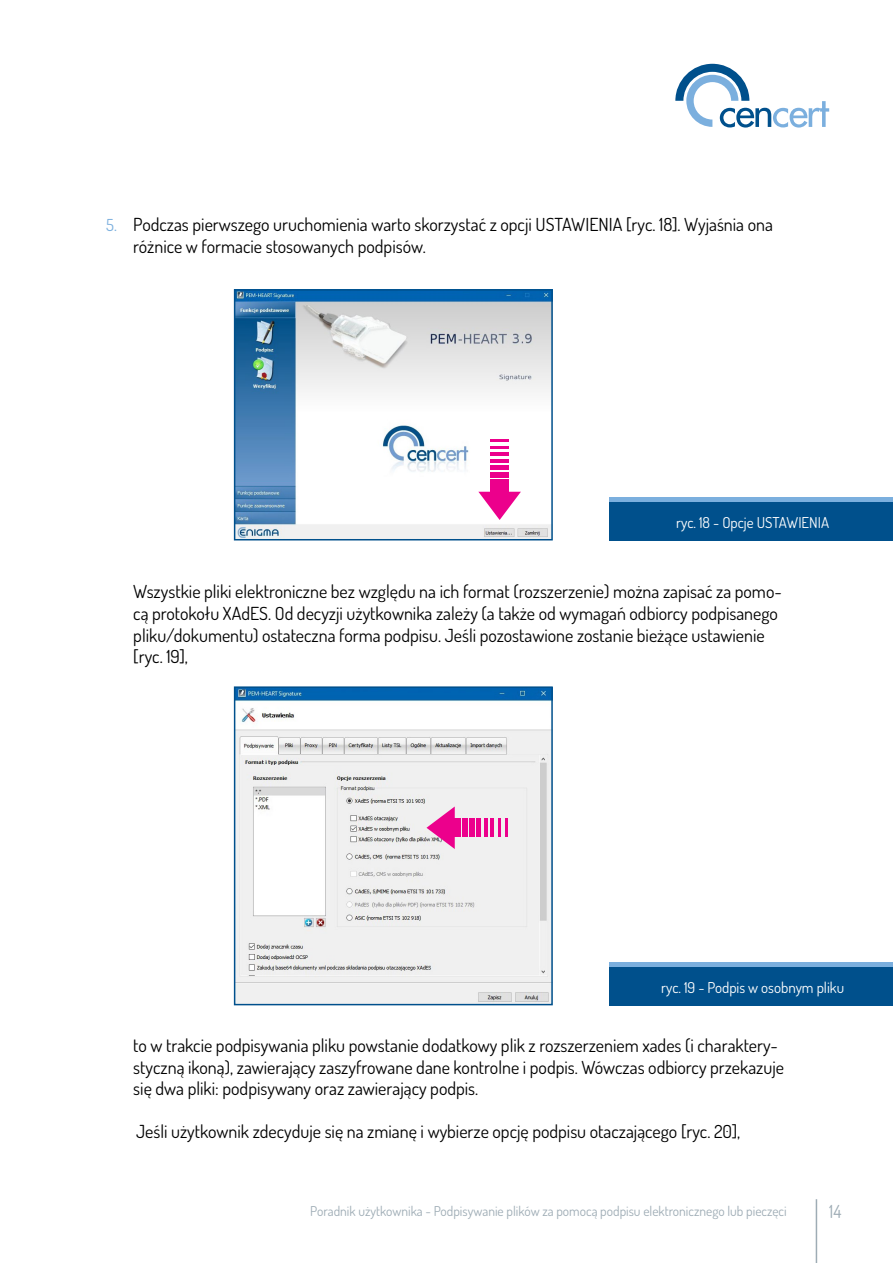
<style>
.page{position:relative;width:893px;height:1263px;background:#fff}
.page>*{position:absolute;margin:0;border:0;box-sizing:border-box;transform-origin:0 0}
.t1{font:18px/21.6px "Dosis";color:#000}
.t2{font:18px "Dosis";color:#9eacb5}
.t3{font:16.5px "Dosis";color:#7bafde}
.t4{font:15px "Dosis";color:#fff}
.t5{font:13.5px "Dosis";color:#9eacb5}
</style>
<div class="page">
<svg style="left:675px;top:64px;width:154px;height:64px"></svg>
<hr style="left:816px;top:1199px;width:1px;height:64px;background:#9eacb5">
<img style="left:237px;top:292px;width:313px;height:245px">
<div style="left:234px;top:289px;width:319px;height:251px;border:2px solid #00508c"></div>
<div style="left:490px;top:485px;width:19px;height:10px;background:#ec008c"></div>
<div style="left:490px;top:479px;width:19px;height:5px;background:#ec008c"></div>
<div style="left:490px;top:472px;width:19px;height:5px;background:#ec008c"></div>
<div style="left:490px;top:465px;width:19px;height:5px;background:#ec008c"></div>
<hr style="left:490px;top:459px;width:19px;height:4px;background:#ec008c">
<hr style="left:490px;top:452px;width:19px;height:4px;background:#ec008c">
<svg style="left:490px;top:439px;width:19px;height:9px"></svg>
<svg style="left:478px;top:492px;width:43px;height:28px"></svg>
<img style="left:237px;top:689px;width:313px;height:313px">
<div style="left:234px;top:686px;width:319px;height:319px;border:2px solid #00508c"></div>
<div style="left:452px;top:818px;width:9px;height:19px;background:#ec008c"></div>
<div style="left:462px;top:818px;width:6px;height:19px;background:#ec008c"></div>
<div style="left:469px;top:818px;width:5px;height:19px;background:#ec008c"></div>
<div style="left:476px;top:818px;width:5px;height:19px;background:#ec008c"></div>
<hr style="left:484px;top:818px;width:4px;height:19px;background:#ec008c">
<hr style="left:491px;top:818px;width:3px;height:19px;background:#ec008c">
<hr style="left:498px;top:818px;width:3px;height:19px;background:#ec008c">
<svg style="left:505px;top:818px;width:2px;height:19px"></svg>
<svg style="left:426px;top:806px;width:29px;height:43px"></svg>
<div style="left:610px;top:499px;width:283px;height:41px;background:#00508c"></div>
<div style="left:610px;top:964px;width:283px;height:41px;background:#00508c"></div>
<div style="left:610px;top:497px;width:283px;height:5px;background:#7bafde"></div>
<hr style="left:610px;top:962px;width:283px;height:4px;background:#7bafde">
<p class="t3" style="left:106px;top:214px;width:12px">5.</p>
<p class="t1" style="left:133px;top:213px;width:641px">Podczas pierwszego uruchomienia warto skorzystać z opcji USTAWIENIA [ryc 18. .] Wyjaśnia ona</p>
<p class="t1" style="left:133px;top:235px;width:294px">różnice w formacie stosowanych podpisów.</p>
<p class="t4" style="left:676px;top:512px;width:98px">ryc 18. - Opcje Ustawienia</p>
<p class="t1" style="left:133px;top:580px;width:650px">Wszystkie pliki elektroniczne bez względu na ich format (rozszerzenie) można zapisać za pomo-</p>
<p class="t1" style="left:133px;top:624px;width:633px">pliku/dokumentu) ostateczna forma podpisu. Jeśli pozostawione zostanie bieżące ustawienie [ryc 1 9. ,[</p>
<p class="t1" style="left:133px;top:602px;width:646px">cą protokołu XAdES. Od decyzji użytkownika zależy a( także od wymagań odbiorcy podpisanego</p>
<p class="t4" style="left:661px;top:977px;width:185px">ryc 19. - Podpis w osobnym pliku</p>
<p class="t1" style="left:133px;top:1034px;width:646px">to w trakcie podpisywania pliku powstanie dodatkowy plik z rozszerzeniem xades i( charaktery-</p>
<p class="t1" style="left:133px;top:1077px;width:346px">się dwa pliki: podpisywany oraz zawierający podpis.</p>
<p class="t1" style="left:136px;top:1120px;width:606px">Jeśli użytkownik zdecyduje się na zmianę i wybierze opcję podpisu otaczającego [ryc. 20 ,[</p>
<p class="t1" style="left:133px;top:1056px;width:652px">styczną ikoną ,) zawierający zaszyfrowane dane kontrolne i podpis. Wówczas odbiorcy przekazuje</p>
<p class="t5" style="left:310px;top:1202px;width:478px">Poradnik użytkownika - Podpisywanie plików za pomocą podpisu elektronicznego lub pieczęci</p>
<p class="t2" style="left:829px;top:1199px;width:14px">14</p>
</div>
